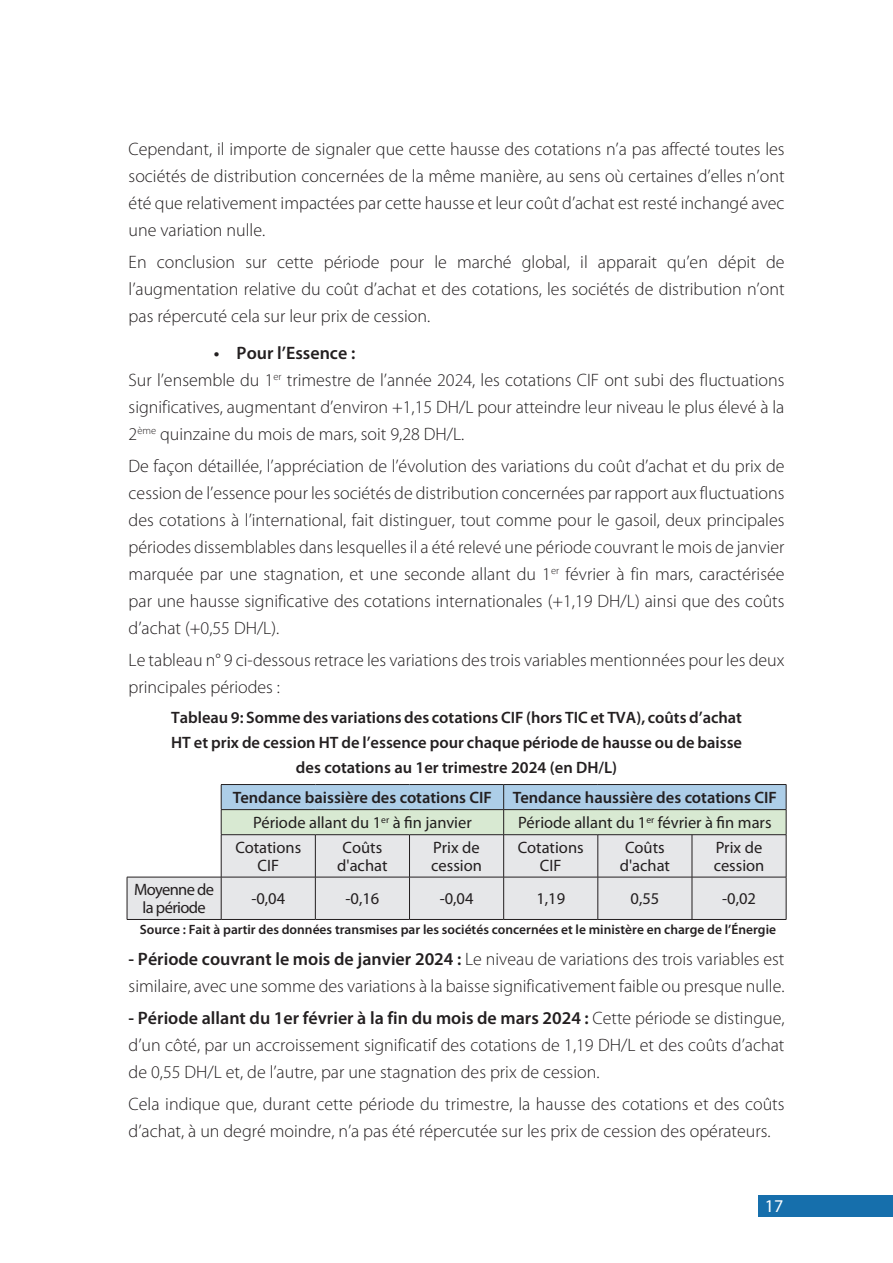
<style>
.page{position:relative;width:893px;height:1263px;background:#fff}
.page>*{position:absolute;margin:0;border:0;box-sizing:border-box;transform-origin:0 0}
.t1{font:300 18px/27px "Myriad Pro";color:#231f20;text-align:justify}
.t2{font:18px "Myriad Pro";color:#fff}
.t3{font:600 16.5px/24.8px "Myriad Pro";color:#231f20;text-align:center}
.t4{font:16.5px/18px "Myriad Pro";color:#231f20;text-align:center}
.t5{font:16.5px/18px "Myriad Pro";letter-spacing:-.04em;color:#231f20;text-align:center}
.t6{font:600 13.5px "Myriad Pro";color:#231f20}
.s1{font-weight:600}
</style>
<div class="page">
<div style="left:758px;top:1195px;width:135px;height:22px;background:#166fac"></div>
<svg style="left:127px;top:835px;width:659px;height:84px;background:#e5e6e8"></svg>
<svg style="left:221px;top:784px;width:566px;height:51px;background:#bbd3d4"></svg>
<hr style="left:221px;top:834px;width:94px;height:1px;background:#231f20">
<hr style="left:221px;top:835px;width:1px;height:42px;background:#231f20">
<hr style="left:315px;top:834px;width:94px;height:1px;background:#231f20">
<hr style="left:315px;top:835px;width:1px;height:42px;background:#231f20">
<hr style="left:409px;top:834px;width:95px;height:1px;background:#231f20">
<hr style="left:409px;top:835px;width:1px;height:42px;background:#231f20">
<hr style="left:504px;top:834px;width:94px;height:1px;background:#231f20">
<hr style="left:503px;top:835px;width:1px;height:42px;background:#231f20">
<hr style="left:598px;top:834px;width:94px;height:1px;background:#231f20">
<hr style="left:598px;top:835px;width:1px;height:42px;background:#231f20">
<hr style="left:692px;top:834px;width:94px;height:1px;background:#231f20">
<hr style="left:692px;top:835px;width:1px;height:42px;background:#231f20">
<hr style="left:786px;top:835px;width:1px;height:42px;background:#231f20">
<hr style="left:127px;top:877px;width:94px;height:1px;background:#231f20">
<hr style="left:127px;top:877px;width:1px;height:42px;background:#231f20">
<hr style="left:127px;top:919px;width:94px;height:1px;background:#231f20">
<hr style="left:221px;top:877px;width:94px;height:1px;background:#231f20">
<hr style="left:221px;top:877px;width:1px;height:42px;background:#231f20">
<hr style="left:221px;top:919px;width:94px;height:1px;background:#231f20">
<hr style="left:315px;top:877px;width:94px;height:1px;background:#231f20">
<hr style="left:315px;top:877px;width:1px;height:42px;background:#231f20">
<hr style="left:315px;top:919px;width:94px;height:1px;background:#231f20">
<hr style="left:409px;top:877px;width:95px;height:1px;background:#231f20">
<hr style="left:409px;top:877px;width:1px;height:42px;background:#231f20">
<hr style="left:409px;top:919px;width:95px;height:1px;background:#231f20">
<hr style="left:504px;top:877px;width:94px;height:1px;background:#231f20">
<hr style="left:503px;top:877px;width:1px;height:42px;background:#231f20">
<hr style="left:504px;top:919px;width:94px;height:1px;background:#231f20">
<hr style="left:598px;top:877px;width:94px;height:1px;background:#231f20">
<hr style="left:598px;top:877px;width:1px;height:42px;background:#231f20">
<hr style="left:598px;top:919px;width:94px;height:1px;background:#231f20">
<hr style="left:692px;top:877px;width:94px;height:1px;background:#231f20">
<hr style="left:692px;top:877px;width:1px;height:42px;background:#231f20">
<hr style="left:786px;top:877px;width:1px;height:42px;background:#231f20">
<hr style="left:692px;top:919px;width:94px;height:1px;background:#231f20">
<p class="t1" style="left:129px;top:135px;width:657px">Cependant, il importe de signaler que cette hausse des cotations n’a pas affecté toutes les sociétés de distribution concernées de la même manière, au sens où certaines d’elles n’ont été que relativement impactées par cette hausse et leur coût d’achat est resté inchangé avec une variation nulle.</p>
<p class="t1" style="left:129px;top:248px;width:657px">En conclusion sur cette période pour le marché global, il apparait qu’en dépit de l’augmentation relative du coût d’achat et des cotations, les sociétés de distribution n’ont pas répercuté cela sur leur prix de cession.</p>
<p class="t1" style="left:129px;top:339px;width:657px;text-align:left;text-indent:85px"><span class="s1">• Pour l’Essence :<br></span>Sur l’ensemble du 1<sup>er</sup> trimestre de l’année 2024, les cotations CIF ont subi des fluctuations significatives, augmentant d’environ +1,15 DH/L pour atteindre leur niveau le plus élevé à la 2<sup>ème</sup> quinzaine du mois de mars, soit 9,28 DH/L.</p>
<p class="t1" style="left:129px;top:453px;width:657px">De façon détaillée, l’appréciation de l’évolution des variations du coût d’achat et du prix de cession de l’essence pour les sociétés de distribution concernées par rapport aux fluctuations des cotations à l’international, fait distinguer, tout comme pour le gasoil, deux principales périodes dissemblables dans lesquelles il a été relevé une période couvrant le mois de janvier marquée par une stagnation, et une seconde allant du 1<sup>er</sup> février à fin mars, caractérisée par une hausse significative des cotations internationales (+1,19 DH/L) ainsi que des coûts d’achat (+0,55 DH/L).</p>
<p class="t1" style="left:129px;top:647px;width:657px">Le tableau n° 9 ci-dessous retrace les variations des trois variables mentionnées pour les deux principales périodes :</p>
<p class="t3" style="left:171px;top:705px;width:572px">Tableau 9: Somme des variations des cotations CIF (hors TIC et TVA), coûts d’achat<br>HT et prix de cession HT de l’essence pour chaque période de hausse ou de baisse des cotations au 1er trimestre 2024 (en DH/L)</p>
<p class="t3" style="left:233px;top:784px;width:260px">Tendance baissière des cotations CIF</p>
<p class="t3" style="left:513px;top:784px;width:265px">Tendance haussière des cotations CIF</p>
<p class="t4" style="left:253px;top:813px;width:220px">Période allant du 1<sup>er</sup> à fin janvier</p>
<p class="t4" style="left:518px;top:813px;width:255px">Période allant du 1<sup>er</sup> février à fin mars</p>
<p class="t4" style="left:235px;top:838px;width:67px">Cotations<br>CIF</p>
<p class="t4" style="left:337px;top:838px;width:52px">Coûts d'achat</p>
<p class="t4" style="left:431px;top:838px;width:52px;text-align:left">Prix de cession</p>
<p class="t4" style="left:518px;top:838px;width:67px">Cotations<br>CIF</p>
<p class="t4" style="left:620px;top:838px;width:52px">Coûts d'achat</p>
<p class="t4" style="left:714px;top:838px;width:52px;text-align:left">Prix de cession</p>
<p class="t5" style="left:134px;top:881px;width:81px">Moyenne de la période</p>
<p class="t4" style="left:251px;top:890px;width:35px">-0,04</p>
<p class="t4" style="left:345px;top:890px;width:35px">-0,16</p>
<p class="t4" style="left:440px;top:890px;width:35px">-0,04</p>
<p class="t4" style="left:536px;top:890px;width:30px">1,19</p>
<p class="t4" style="left:630px;top:890px;width:30px">0,55</p>
<p class="t4" style="left:722px;top:890px;width:35px">-0,02</p>
<p class="t6" style="left:140px;top:921px;width:638px">Source : Fait à partir des données transmises par les sociétés concernées et le ministère en charge de l’Énergie</p>
<p class="t1" style="left:129px;top:945px;width:657px"><span class="s1">- Période couvrant le mois de janvier 2024 :</span> Le niveau de variations des trois variables est similaire, avec une somme des variations à la baisse significativement faible ou presque nulle.</p>
<p class="t1" style="left:129px;top:1004px;width:657px"><span class="s1">- Période allant du 1er février à la fin du mois de mars 2024 :</span> Cette période se distingue, d’un côté, par un accroissement significatif des cotations de 1,19 DH/L et des coûts d’achat de 0,55 DH/L et, de l’autre, par une stagnation des prix de cession.</p>
<p class="t1" style="left:129px;top:1091px;width:657px">Cela indique que, durant cette période du trimestre, la hausse des cotations et des coûts d’achat, à un degré moindre, n’a pas été répercutée sur les prix de cession des opérateurs.</p>
<p class="t2" style="left:765px;top:1194px;width:20px">17</p>
</div>
